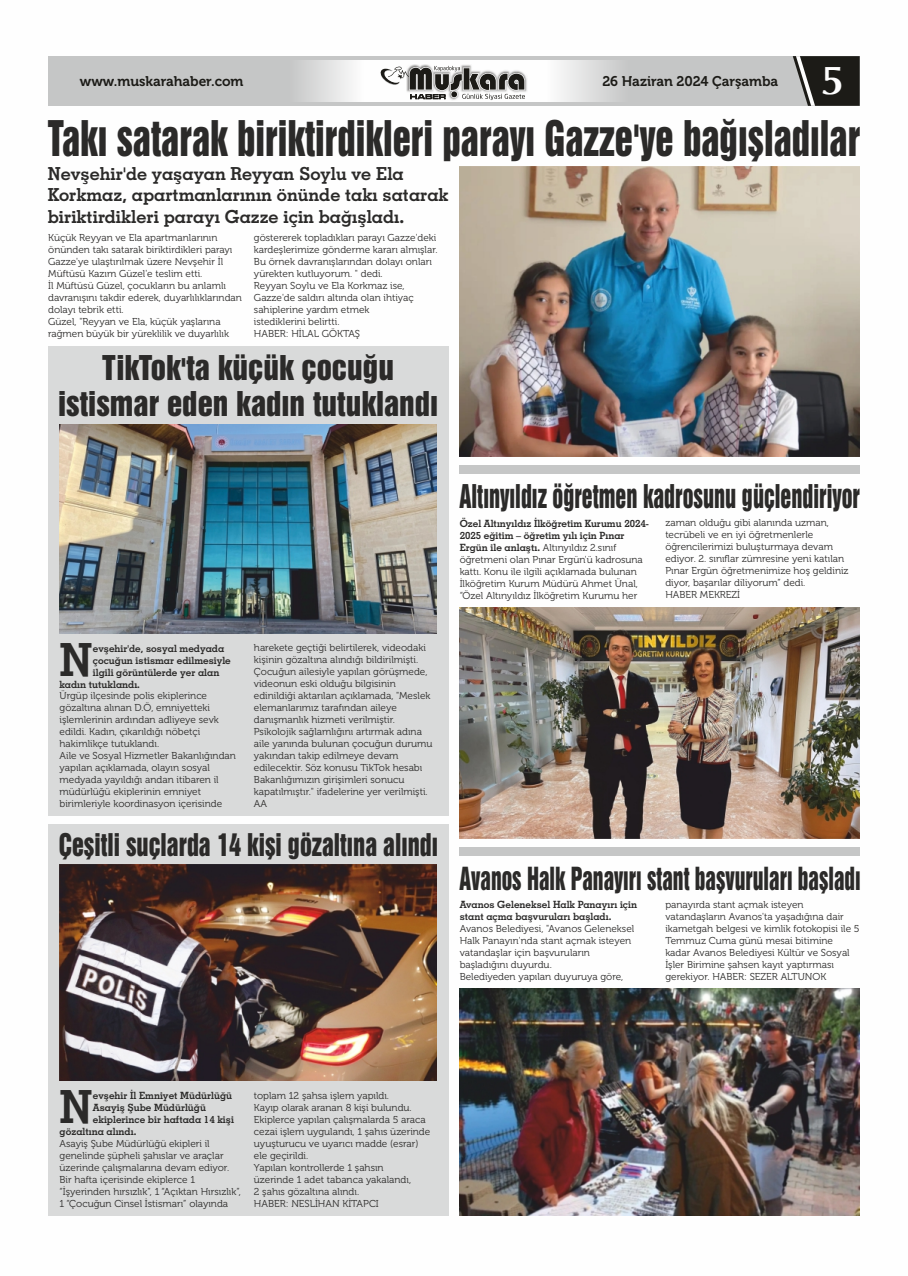
<style>
.page{position:relative;width:908px;height:1276px;background:#fff}
.page>*{position:absolute;margin:0;border:0;box-sizing:border-box;transform-origin:0 0}
.t1{font:45.8px "Geometric Slabserif 703 Bold BT";color:#2b2a29}
.t2{font:44.8px "Swiss 921 BT";color:#2b2a29;scale:.83 1}
.t3{font:700 40.3px "Optima";color:#fefefe}
.t4{font:31.2px/36px "Swiss 921 BT";color:#2b2a29;text-align:center}
.t5{font:29.9px "Swiss 921 BT";color:#2b2a29;scale:.74 1}
.t6{font:29.1px "Swiss 921 BT";color:#2b2a29;scale:.74 1}
.t7{font:28.6px "Swiss 921 BT";color:#2b2a29;scale:.85 1}
.t8{font:18px/21.6px "Geometric Slabserif 703 Bold BT";color:#2b2a29}
.t9{font:14px "Museo 700";color:#1c1b17}
.t10{font:10px/12px "Museo 300";color:#2b2a29}
.t11{font:10px/12px "Geometric Slabserif 703 Bold BT";color:#2b2a29}
.s1{font-family:"Geometric Slabserif 703 Bold BT"}
</style>
<div class="page">
<div style="left:48px;top:56px;width:811px;height:50px;background:#c5c6c6"></div>
<img style="left:303px;top:60px;width:310px;height:42px">
<svg style="left:792px;top:56px;width:67px;height:50px;background:#3f3e3b"></svg>
<img style="left:406px;top:65px;width:121px;height:35px">
<svg style="left:379px;top:66px;width:146px;height:36px;background:#a6a6a4"></svg>
<img style="left:459px;top:166px;width:400px;height:291px">
<div style="left:48px;top:824px;width:400px;height:391px;background:#d9dada"></div>
<div style="left:48px;top:346px;width:400px;height:470px;background:#d9dada"></div>
<div style="left:459px;top:465px;width:400px;height:9px;background:#c5c6c6"></div>
<img style="left:459px;top:607px;width:400px;height:232px">
<div style="left:459px;top:847px;width:400px;height:9px;background:#c5c6c6"></div>
<img style="left:459px;top:989px;width:400px;height:226px">
<img style="left:59px;top:425px;width:378px;height:208px">
<img style="left:59px;top:865px;width:378px;height:215px">
<h3 class="t9" style="left:80px;top:75px;width:165px">www.muskarahaber.com</h3>
<h3 class="t9" style="left:602px;top:75px;width:177px">26 Haziran 2024 Çarşamba</h3>
<h3 class="t3" style="left:820px;top:63px;width:26px">5</h3>
<h2 class="t2" style="left:48px;top:122px;width:979px">Takı satarak biriktirdikleri parayı Gazze'ye bağışladılar</h2>
<h3 class="t8" style="left:48px;top:164px;width:402px">Nevşehir'de yaşayan Reyyan Soylu ve Ela<br>Korkmaz, apartmanlarının önünde takı satarak biriktirdikleri parayı Gazze için bağışladı.</h3>
<p class="t10" style="left:48px;top:233px;width:195px">Küçük Reyyan ve Ela apartmanlarının önünden takı satarak biriktirdikleri parayı Gazze'ye ulaştırılmak üzere Nevşehir İl Müftüsü Kazım Güzel'e teslim etti.<br>İl Müftüsü Güzel, çocukların bu anlamlı davranışını takdir ederek, duyarlılıklarından dolayı tebrik etti.<br>Güzel, "Reyyan ve Ela, küçük yaşlarına rağmen büyük bir yüreklilik ve duyarlılık</p>
<p class="t10" style="left:254px;top:233px;width:185px">göstererek topladıkları parayı Gazze'deki kardeşlerimize gönderme kararı almışlar.<br>Bu örnek davranışlarından dolayı onları yürekten kutluyorum. " dedi.<br>Reyyan Soylu ve Ela Korkmaz ise, Gazze'de saldırı altında olan ihtiyaç sahiplerine yardım etmek<br>istediklerini belirtti.<br>HABER: HİLAL GÖKTAŞ</p>
<h3 class="t4" style="left:58px;top:354px;width:381px">TikTok'ta küçük çocuğu istismar eden kadın tutuklandı</h3>
<h1 class="t1" style="left:60px;top:641px;width:35px">N</h1>
<p class="t10" style="left:254px;top:643px;width:180px">harekete geçtiği belirtilerek, videodaki kişinin gözaltına alındığı bildirilmişti.<br>Çocuğun ailesiyle yapılan görüşmede, videonun eski olduğu bilgisinin edinildiği aktarılan açıklamada, "Meslek elemanlarımız tarafından aileye danışmanlık hizmeti verilmiştir.<br>Psikolojik sağlamlığını artırmak adına aile yanında bulunan çocuğun durumu yakından takip edilmeye devam edilecektir. Söz konusu TikTok hesabı Bakanlığımızın girişimleri sonucu kapatılmıştır." ifadelerine yer verilmişti.<br>AA</p>
<h3 class="t7" style="left:59px;top:834px;width:447px">Çeşitli suçlarda 14 kişi gözaltına alındı</h3>
<p class="t11" style="left:93px;top:643px;width:133px">evşehir'de, sosyal medyada</p>
<p class="t11" style="left:93px;top:655px;width:139px">çocuğun istismar edilmesiyle</p>
<p class="t11" style="left:93px;top:667px;width:128px">ilgili görüntülerde yer alan</p>
<p class="t11" style="left:60px;top:679px;width:82px">kadın tutuklandı.</p>
<p class="t10" style="left:60px;top:691px;width:178px">Ürgüp ilçesinde polis ekiplerince gözaltına alınan D.Ö, emniyetteki işlemlerinin ardından adliyeye sevk edildi. Kadın, çıkarıldığı nöbetçi hakimlikçe tutuklandı.<br>Aile ve Sosyal Hizmetler Bakanlığından yapılan açıklamada, olayın sosyal medyada yayıldığı andan itibaren il müdürlüğü ekiplerinin emniyet birimleriyle koordinasyon içerisinde</p>
<h3 class="t5" style="left:459px;top:486px;width:542px">Altınyıldız öğretmen kadrosunu güçlendiriyor</h3>
<p class="t11" style="left:459px;top:518px;width:190px">Özel Altınyıldız İlköğretim Kurumu 2024-<br>2025 eğitim – öğretim yılı için Pınar</p>
<p class="t10" style="left:459px;top:542px;width:185px"><span class="s1">Ergün ile anlaştı.</span> Altınyıldız 2.sınıf öğretmeni olan Pınar Ergün'ü kadrosuna kattı. Konu ile ilgili açıklamada bulunan İlköğretim Kurum Müdürü Ahmet Ünal, “Özel Altınyıldız İlköğretim Kurumu her</p>
<p class="t10" style="left:665px;top:518px;width:185px">zaman olduğu gibi alanında uzman, tecrübeli ve en iyi öğretmenlerle öğrencilerimizi buluşturmaya devam ediyor. 2. sınıflar zümresine yeni katılan Pınar Ergün öğretmenimize hoş geldiniz diyor, başarılar diliyorum” dedi.<br>HABER MEKREZİ</p>
<h3 class="t6" style="left:459px;top:867px;width:543px">Avanos Halk Panayırı stant başvuruları başladı</h3>
<p class="t11" style="left:459px;top:900px;width:179px">Avanos Geleneksel Halk Panayırı için stant açma başvuruları başladı.</p>
<p class="t10" style="left:459px;top:923px;width:176px">Avanos Belediyesi, "Avanos Geleneksel Halk Panayırı'nda stant açmak isteyen vatandaşlar için başvuruların başladığını duyurdu.<br>Belediyeden yapılan duyuruya göre,</p>
<p class="t10" style="left:665px;top:899px;width:196px">panayırda stant açmak isteyen vatandaşların Avanos'ta yaşadığına dair ikametgah belgesi ve kimlik fotokopisi ile 5<br>Temmuz Cuma günü mesai bitimine kadar Avanos Belediyesi Kültür ve Sosyal İşler Birimine şahsen kayıt yaptırması gerekiyor. HABER: SEZER ALTUNOK</p>
<h1 class="t1" style="left:60px;top:1088px;width:35px">N</h1>
<p class="t11" style="left:93px;top:1091px;width:141px">evşehir İl Emniyet Müdürlüğü</p>
<p class="t11" style="left:93px;top:1103px;width:115px">Asayiş Şube Müdürlüğü</p>
<p class="t11" style="left:93px;top:1115px;width:142px">ekiplerince bir haftada 14 kişi</p>
<p class="t11" style="left:60px;top:1126px;width:78px">gözaltına alındı.</p>
<p class="t10" style="left:60px;top:1138px;width:183px">Asayiş Şube Müdürlüğü ekipleri il genelinde şüpheli şahıslar ve araçlar üzerinde çalışmalarına devam ediyor.<br>Bir hafta içerisinde ekiplerce 1 “İşyerinden hırsızlık”, 1 “Açıktan Hırsızlık”, 1 “Çocuğun Cinsel İstismarı” olayında</p>
<p class="t10" style="left:254px;top:1090px;width:178px">toplam 12 şahsa işlem yapıldı.<br>Kayıp olarak aranan 8 kişi bulundu.<br>Ekiplerce yapılan çalışmalarda 5 araca cezai işlem uygulandı, 1 şahıs üzerinde uyuşturucu ve uyarıcı madde (esrar) ele geçirildi.<br>Yapılan kontrollerde 1 şahsın<br>üzerinde 1 adet tabanca yakalandı,<br>2 şahıs gözaltına alındı.<br>HABER: NESLİHAN KİTAPCI</p>
</div>
